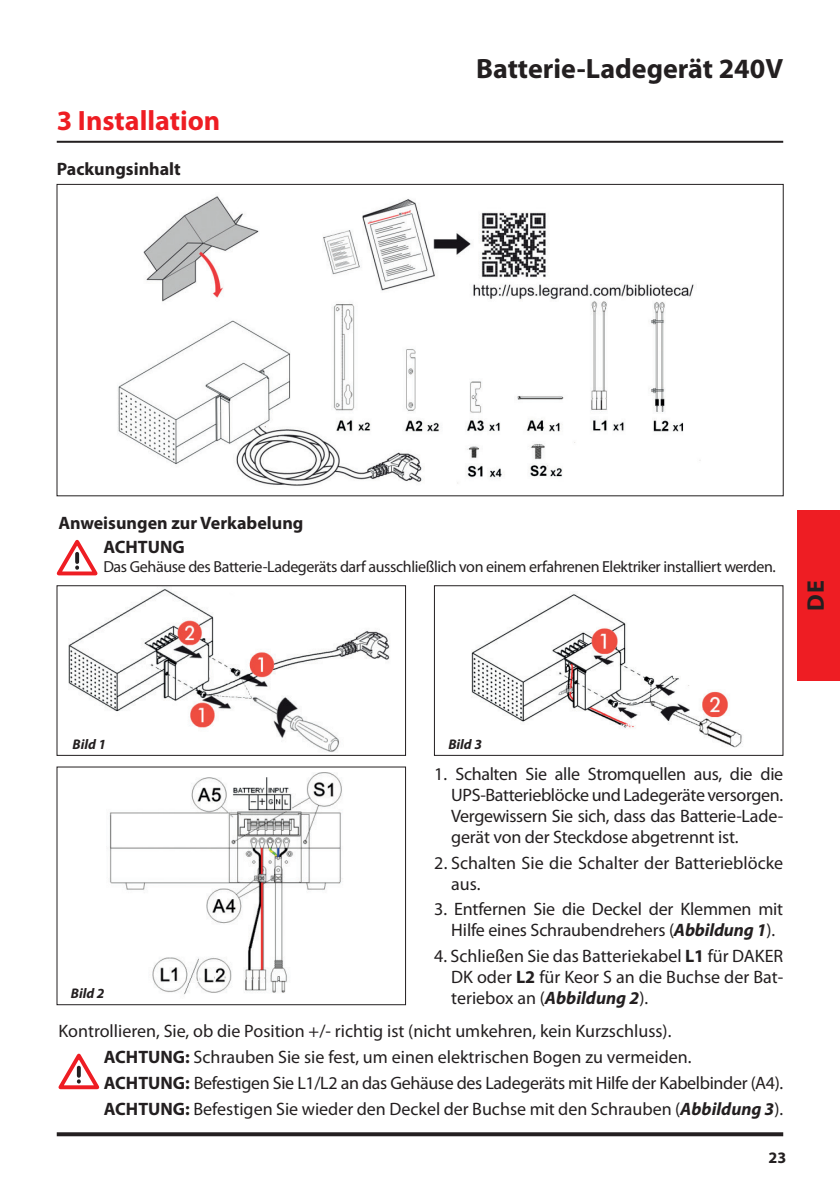
<style>
.page{position:relative;width:840px;height:1191px;background:#fff}
.page>*{position:absolute;margin:0;border:0;box-sizing:border-box;transform-origin:0 0}
.t1{font:700 28px "Myriad Pro";color:#231f20}
.t2{font:700 28px "Myriad Pro";color:#ee1d23}
.t3{font:700 24px "Myriad Pro";color:#231f20}
.t4{font:18px/21px "Myriad Pro";color:#231f20;text-align:justify}
.t5{font:700 18px "Myriad Pro";color:#231f20}
.t6{font:16px "Myriad Pro";letter-spacing:-.025em;color:#231f20}
.t7{font:700 16px "Myriad Pro";color:#231f20}
.t8{font:italic 700 14px "Myriad Pro";color:#231f20}
.s1{font-weight:700;font-style:italic}
.s2{font-weight:700}
</style>
<div class="page">
<hr style="left:57px;top:141px;width:725px;height:2px;background:#231f20">
<svg style="left:57px;top:1132px;width:725px;height:4px;background:#322e2f"></svg>
<div style="left:797px;top:510px;width:42px;height:170px;background:#ee1d23"></div>
<img style="left:117px;top:196px;width:584px;height:290px">
<svg style="left:56px;top:539px;width:42px;height:37px"></svg>
<img style="left:69px;top:587px;width:321px;height:165px">
<div style="left:57px;top:585px;width:348px;height:170px;border:1px solid #231f20"></div>
<img style="left:471px;top:594px;width:271px;height:154px">
<div style="left:434px;top:585px;width:348px;height:170px;border:1px solid #231f20"></div>
<img style="left:109px;top:772px;width:233px;height:223px">
<svg style="left:58px;top:1053px;width:42px;height:37px"></svg>
<h1 class="t2" style="left:57px;top:103px;width:165px">3 Installation</h1>
<p class="t5" style="left:57px;top:157px;width:125px">Packungsinhalt</p>
<h1 class="t1" style="left:476px;top:50px;width:308px">Batterie-Ladegerät 240V</h1>
<p class="t5" style="left:58px;top:511px;width:246px">Anweisungen zur Verkabelung</p>
<p class="t5" style="left:103px;top:535px;width:83px">ACHTUNG</p>
<p class="t6" style="left:103px;top:556px;width:673px">Das Gehäuse des Batterie-Ladegeräts darf ausschließlich von einem erfahrenen Elektriker installiert werden.</p>
<h2 class="t3" style="left:799px;top:610px;width:31px;rotate:-90deg">DE</h2>
<p class="t8" style="left:73px;top:735px;width:35px">Bild 1</p>
<p class="t8" style="left:448px;top:735px;width:35px">Bild 3</p>
<p class="t8" style="left:71px;top:984px;width:35px">Bild 2</p>
<p class="t4" style="left:451px;top:763px;width:333px;text-indent:-17px">1. Schalten Sie alle Stromquellen aus, die die UPS-Batterieblöcke und Ladegeräte versorgen.<br>Vergewissern Sie sich, dass das Batterie-Lade&shy;gerät von der Steckdose abgetrennt ist.</p>
<p class="t4" style="left:451px;top:852px;width:333px;text-indent:-17px">2. Schalten Sie die Schalter der Batterieblöcke aus.</p>
<p class="t4" style="left:434px;top:898px;width:350px;text-align:center">3. Entfernen Sie die Deckel der Klemmen mit<br>Hilfe eines Schraubendrehers (<span class="s1">Abbildung 1</span>).</p>
<p class="t4" style="left:451px;top:945px;width:333px;text-indent:-17px">4. Schließen Sie das Batteriekabel <span class="s2">L1</span> für DAKER DK oder <span class="s2">L2</span> für Keor S an die Buchse der Bat&shy;teriebox an (<span class="s1">Abbildung 2</span>).</p>
<p class="t4" style="left:104px;top:1018px;width:680px;line-height:25.6px;text-align:left;text-indent:-45px">Kontrollieren, Sie, ob die Position +/- richtig ist (nicht umkehren, kein Kurzschluss).<br><span class="s2">ACHTUNG:</span> Schrauben Sie sie fest, um einen elektrischen Bogen zu vermeiden.<br><span class="s2">ACHTUNG:</span> Befestigen Sie L1/L2 an das Gehäuse des Ladegeräts mit Hilfe der Kabelbinder (A4).<br><span class="s2">ACHTUNG:</span> Befestigen Sie wieder den Deckel der Buchse mit den Schrauben (<span class="s1">Abbildung 3</span>).</p>
<p class="t7" style="left:768px;top:1146px;width:19px">23</p>
</div>
